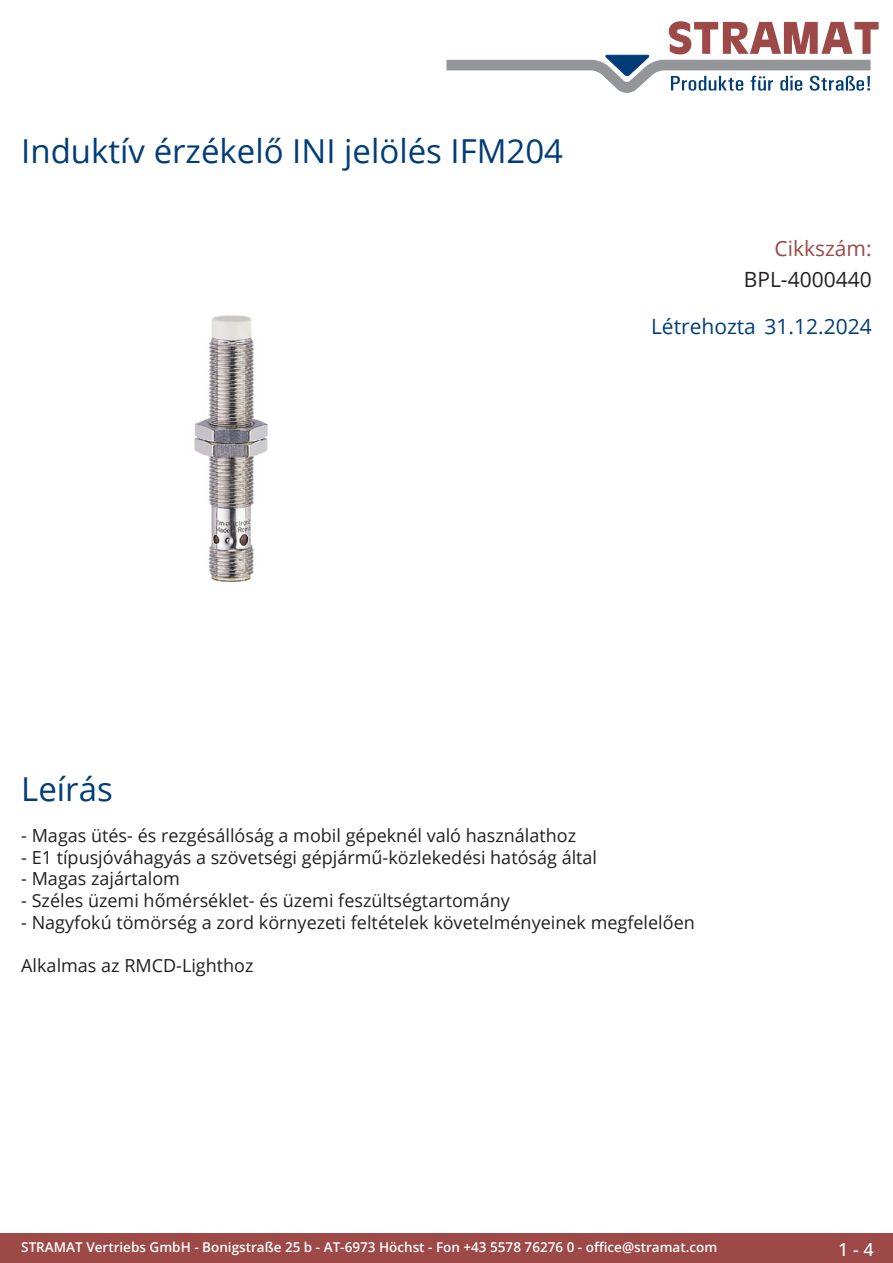
<style>
.page{position:relative;width:893px;height:1263px;background:#fff}
.page>*{position:absolute;margin:0;border:0;box-sizing:border-box;transform-origin:0 0}
.Produkttitel{font:33px "Open Sans";color:#003d78}
.Erstellungsdatum{font:21px "Open Sans";color:#003d78}
.TechDaten_Inhalt{font:21px "Open Sans";color:#231f20}
.TechDaten_Überschrif{font:21px "Open Sans";color:#9c4948}
.Beschreibung_Text{font:18px "Open Sans";color:#231f20}
.t1{font:500 18px "Open Sans";color:#fff}
.t2{font:600 13.5px "Open Sans";color:#fff}
</style>
<div class="page">
<div style="left:0;top:1233px;width:893px;height:30px;background:#9c4948"></div>
<svg style="left:446px;top:21px;width:433px;height:72px"></svg>
<img style="left:194px;top:315px;width:74px;height:267px">
<p class="Produkttitel" style="left:21px;top:128px;width:543px">Induktív érzékelő INI jelölés IFM204</p>
<p class="TechDaten_Überschrif" style="left:774px;top:234px;width:99px">Cikkszám:</p>
<p class="TechDaten_Inhalt" style="left:744px;top:265px;width:129px">BPL-4000440</p>
<p class="Erstellungsdatum" style="left:651px;top:312px;width:222px">Létrehozta 31.12.2024</p>
<p class="Produkttitel" style="left:21px;top:766px;width:93px">Leírás</p>
<p class="Beschreibung_Text" style="left:21px;top:823px;width:556px">- Magas ütés- és rezgésállóság a mobil gépeknél való használathoz</p>
<p class="Beschreibung_Text" style="left:21px;top:845px;width:577px">- E1 típusjóváhagyás a szövetségi gépjármű-közlekedési hatóság által</p>
<p class="Beschreibung_Text" style="left:21px;top:866px;width:160px">- Magas zajártalom</p>
<p class="Beschreibung_Text" style="left:21px;top:888px;width:490px">- Széles üzemi hőmérséklet- és üzemi feszültségtartomány</p>
<p class="Beschreibung_Text" style="left:21px;top:910px;width:675px">- Nagyfokú tömörség a zord környezeti feltételek követelményeinek megfelelően</p>
<p class="Beschreibung_Text" style="left:21px;top:953px;width:234px">Alkalmas az RMCD-Lighthoz</p>
<p class="t2" style="left:21px;top:1238px;width:698px">STRAMAT Vertriebs GmbH - Bonigstraße 25 b - AT-6973 Höchst - Fon +43 5578 76276 0 - office@stramat.com</p>
<p class="t1" style="left:838px;top:1237px;width:37px">1 - 4</p>
</div>
